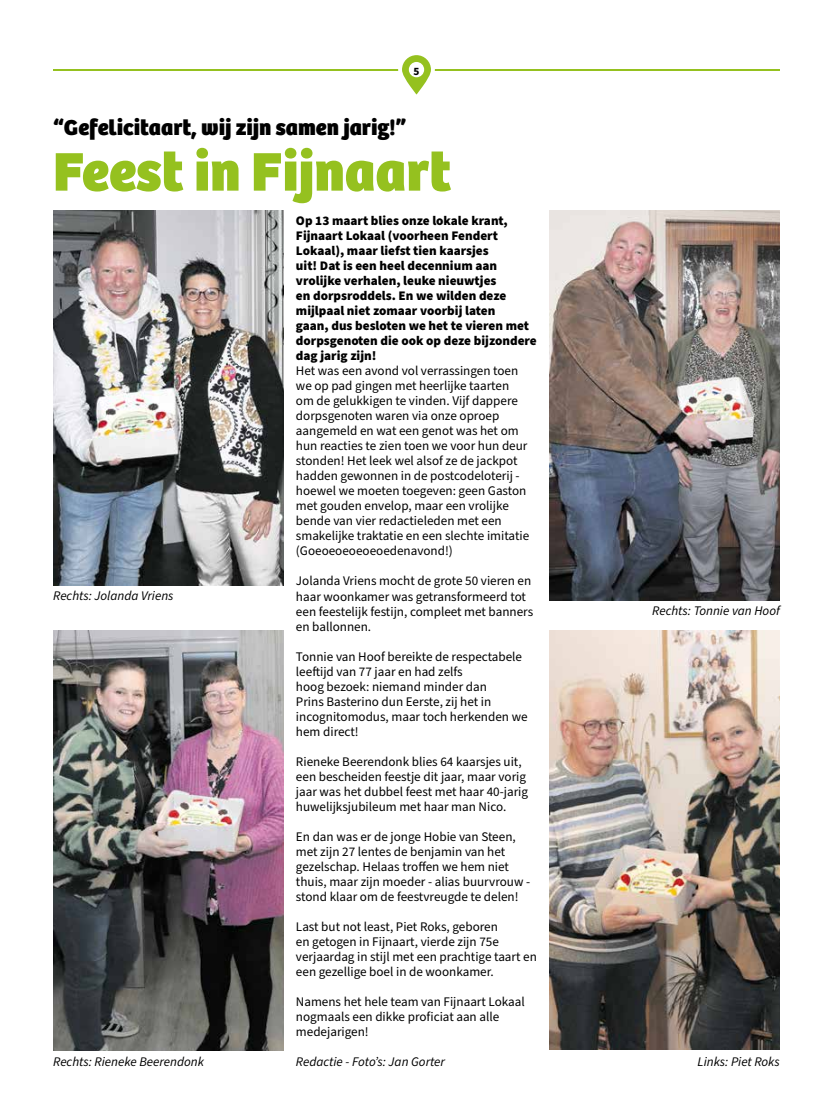
<style>
.page{position:relative;width:833px;height:1117px;background:#fff}
.page>*{position:absolute;margin:0;border:0;box-sizing:border-box;transform-origin:0 0}
.t1{font:800 56.25px "Bree";color:#95c11f}
.t2{font:800 22.5px "Bree";color:#000}
.t3{font:13.12px/15px "Source Sans Pro";color:#000}
.t4{font:900 13.12px/15px "Source Sans Pro";color:#000}
.t5{font:italic 13.12px "Source Sans Pro";color:#000}
.t6{font:700 11.25px "Source Sans Pro";color:#000}
</style>
<div class="page">
<hr style="left:53px;top:69px;width:727px;height:2px;background:#95c11f">
<svg style="left:398px;top:55px;width:37px;height:40px"></svg>
<div style="left:409px;top:62px;width:15px;height:15px;background:#fff;border-radius:50%"></div>
<img style="left:53px;top:210px;width:230px;height:375px">
<img style="left:549px;top:210px;width:231px;height:390px">
<img style="left:53px;top:630px;width:230px;height:420px">
<img style="left:549px;top:630px;width:231px;height:419px">
<p class="t6" style="left:413px;top:63px;width:7px">5</p>
<h2 class="t2" style="left:53px;top:114px;width:354px">“Gefelicitaart, wij zijn samen jarig!”</h2>
<h1 class="t1" style="left:53px;top:137px;width:399px">Feest in Fijnaart</h1>
<p class="t4" style="left:296px;top:213px;width:242px">Op 13 maart blies onze lokale krant, Fijnaart Lokaal (voorheen Fendert Lokaal), maar liefst tien kaarsjes<br>uit! Dat is een heel decennium aan vrolijke verhalen, leuke nieuwtjes<br>en dorpsroddels. En we wilden deze mijlpaal niet zomaar voorbij laten<br>gaan, dus besloten we het te vieren met dorpsgenoten die ook op deze bijzondere dag jarig zijn!</p>
<p class="t3" style="left:296px;top:364px;width:235px">Het was een avond vol verrassingen toen we op pad gingen met heerlijke taarten om de gelukkigen te vinden. Vijf dappere dorpsgenoten waren via onze oproep aangemeld en wat een genot was het om hun reacties te zien toen we voor hun deur stonden! Het leek wel alsof ze de jackpot hadden gewonnen in de postcodeloterij - hoewel we moeten toegeven: geen Gaston met gouden envelop, maar een vrolijke bende van vier redactieleden met een smakelijke traktatie en een slechte imitatie (Goeoeoeoeoeoedenavond!)</p>
<p class="t3" style="left:296px;top:574px;width:239px">Jolanda Vriens mocht de grote 50 vieren en haar woonkamer was getransformeerd tot een feestelijk festijn, compleet met banners en ballonnen.</p>
<p class="t3" style="left:296px;top:649px;width:233px">Tonnie van Hoof bereikte de respectabele leeftijd van 77 jaar en had zelfs<br>hoog bezoek: niemand minder dan<br>Prins Basterino dun Eerste, zij het in incognitomodus, maar toch herkenden we hem direct!</p>
<p class="t3" style="left:296px;top:754px;width:234px">Rieneke Beerendonk blies 64 kaarsjes uit, een bescheiden feestje dit jaar, maar vorig jaar was het dubbel feest met haar 40-jarig huwelijksjubileum met haar man Nico.</p>
<p class="t3" style="left:296px;top:829px;width:236px">En dan was er de jonge Hobie van Steen, met zijn 27 lentes de benjamin van het gezelschap. Helaas troffen we hem niet thuis, maar zijn moeder - alias buurvrouw - stond klaar om de feestvreugde te delen!</p>
<p class="t3" style="left:296px;top:919px;width:242px">Last but not least, Piet Roks, geboren<br>en getogen in Fijnaart, vierde zijn 75e verjaardag in stijl met een prachtige taart en een gezellige boel in de woonkamer.</p>
<p class="t3" style="left:296px;top:994px;width:230px">Namens het hele team van Fijnaart Lokaal nogmaals een dikke proficiat aan alle medejarigen!</p>
<p class="t5" style="left:296px;top:1052px;width:151px">Redactie - Foto’s: Jan Gorter</p>
<p class="t5" style="left:53px;top:587px;width:122px">Rechts: Jolanda Vriens</p>
<p class="t5" style="left:652px;top:602px;width:129px">Rechts: Tonnie van Hoof</p>
<p class="t5" style="left:53px;top:1052px;width:152px">Rechts: Rieneke Beerendonk</p>
<p class="t5" style="left:697px;top:1052px;width:84px">Links: Piet Roks</p>
</div>
